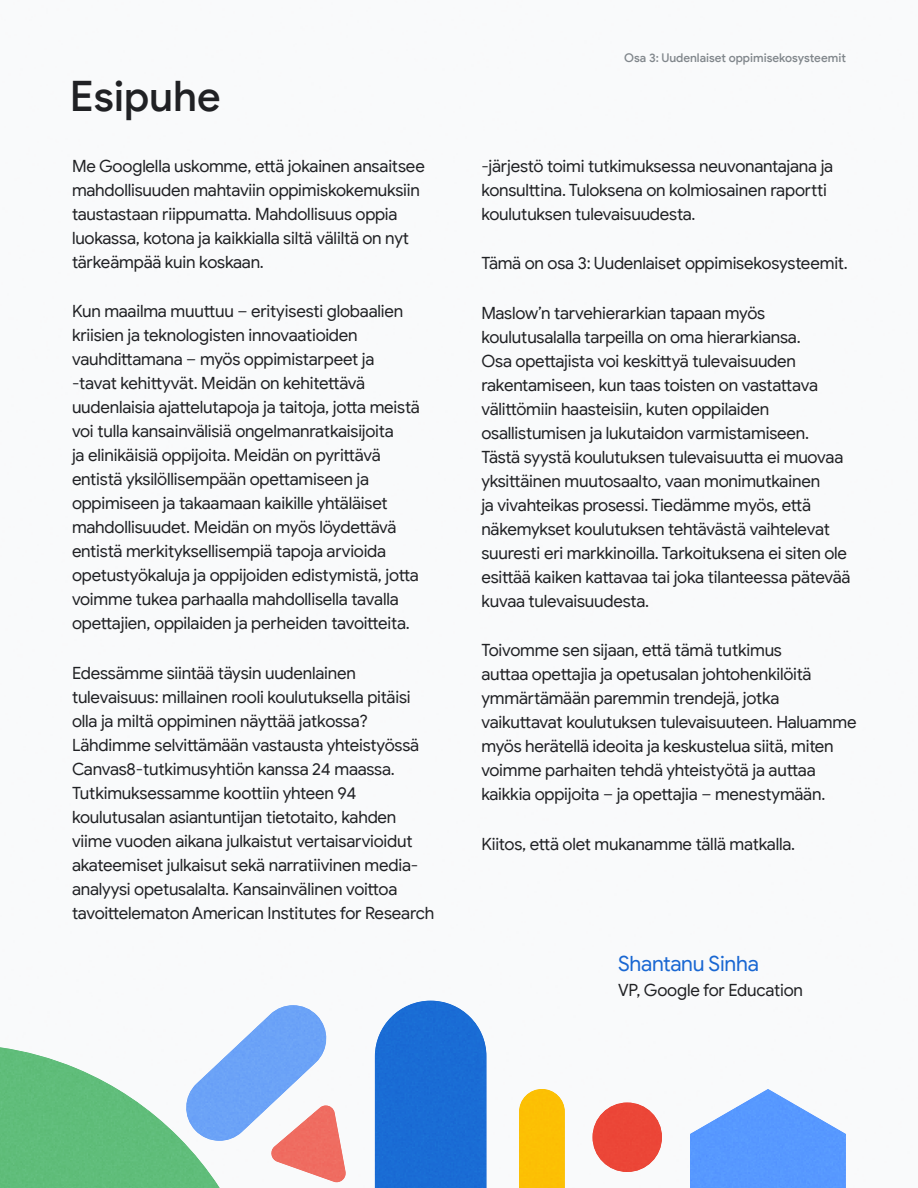
<style>
.page{position:relative;width:918px;height:1188px;background:#fff}
.page>*{position:absolute;margin:0;border:0;box-sizing:border-box;transform-origin:0 0}
.t1{font:500 42px "Google Sans Display";color:#202124}
.t2{font:21px "Google Sans";letter-spacing:-.01em;color:#1967d2}
.t3{font:16.8px/24px "Google Sans";letter-spacing:-.01em;color:#202124}
.t4{font:500 12px "Google Sans Display";color:#80868b}
</style>
<div class="page">
<img style="left:486px;top:1050px;width:176px;height:138px">
<img style="left:335px;top:1136px;width:40px;height:52px">
<div style="left:592px;top:1102px;width:70px;height:70px;background:#eb4637;border-radius:35px"></div>
<div style="left:375px;top:1001px;width:111px;height:187px;background:#1a6cd5"></div>
<img style="left:519px;top:1089px;width:46px;height:99px">
<img style="left:220px;top:1005px;width:107px;height:136px">
<img style="left:0;top:1047px;width:220px;height:141px">
<img style="left:269px;top:1105px;width:78px;height:77px">
<img style="left:690px;top:1089px;width:156px;height:99px">
<h1 class="t1" style="left:70px;top:71px;width:152px">Esipuhe</h1>
<p class="t3" style="left:72px;top:154px;width:354px">Me Googlella uskomme, että jokainen ansaitsee mahdollisuuden mahtaviin oppimiskokemuksiin taustastaan riippumatta. Mahdollisuus oppia luokassa, kotona ja kaikkialla siltä väliltä on nyt tärkeämpää kuin koskaan.</p>
<p class="t3" style="left:72px;top:299px;width:349px">Kun maailma muuttuu – erityisesti globaalien kriisien ja teknologisten innovaatioiden vauhdittamana – myös oppimistarpeet ja -tavat kehittyvät. Meidän on kehitettävä uudenlaisia ajattelutapoja ja taitoja, jotta meistä voi tulla kansainvälisiä ongelmanratkaisijoita<br>ja elinikäisiä oppijoita. Meidän on pyrittävä entistä yksilöllisempään opettamiseen ja oppimiseen ja takaamaan kaikille yhtäläiset mahdollisuudet. Meidän on myös löydettävä entistä merkityksellisempiä tapoja arvioida opetustyökaluja ja oppijoiden edistymistä, jotta voimme tukea parhaalla mahdollisella tavalla opettajien, oppilaiden ja perheiden tavoitteita.</p>
<p class="t3" style="left:72px;top:661px;width:364px">Edessämme siintää täysin uudenlainen tulevaisuus: millainen rooli koulutuksella pitäisi olla ja miltä oppiminen näyttää jatkossa?<br>Lähdimme selvittämään vastausta yhteistyössä Canvas8-tutkimusyhtiön kanssa 24 maassa.<br>Tutkimuksessamme koottiin yhteen 94 koulutusalan asiantuntijan tietotaito, kahden viime vuoden aikana julkaistut vertaisarvioidut akateemiset julkaisut sekä narratiivinen media&shy;analyysi opetusalalta. Kansainvälinen voittoa tavoittelematon American Institutes for Research</p>
<p class="t4" style="left:624px;top:50px;width:223px">Osa 3: Uudenlaiset oppimisekosysteemit</p>
<p class="t3" style="left:481px;top:154px;width:353px">‑järjestö toimi tutkimuksessa neuvonantajana ja konsulttina. Tuloksena on kolmiosainen raportti koulutuksen tulevaisuudesta.</p>
<p class="t3" style="left:481px;top:251px;width:368px">Tämä on osa 3: Uudenlaiset oppimisekosysteemit.</p>
<p class="t3" style="left:481px;top:301px;width:371px">Maslow’n tarvehierarkian tapaan myös koulutusalalla tarpeilla on oma hierarkiansa.<br>Osa opettajista voi keskittyä tulevaisuuden rakentamiseen, kun taas toisten on vastattava välittömiin haasteisiin, kuten oppilaiden osallistumisen ja lukutaidon varmistamiseen.<br>Tästä syystä koulutuksen tulevaisuutta ei muovaa yksittäinen muutosaalto, vaan monimutkainen<br>ja vivahteikas prosessi. Tiedämme myös, että näkemykset koulutuksen tehtävästä vaihtelevat suuresti eri markkinoilla. Tarkoituksena ei siten ole esittää kaiken kattavaa tai joka tilanteessa pätevää kuvaa tulevaisuudesta.</p>
<p class="t3" style="left:481px;top:638px;width:377px">Toivomme sen sijaan, että tämä tutkimus<br>auttaa opettajia ja opetusalan johtohenkilöitä ymmärtämään paremmin trendejä, jotka vaikuttavat koulutuksen tulevaisuuteen. Haluamme myös herätellä ideoita ja keskustelua siitä, miten voimme parhaiten tehdä yhteistyötä ja auttaa kaikkia oppijoita – ja opettajia – menestymään.</p>
<p class="t3" style="left:481px;top:832px;width:315px">Kiitos, että olet mukanamme tällä matkalla.</p>
<p class="t2" style="left:618px;top:951px;width:142px">Shantanu Sinha</p>
<p class="t3" style="left:618px;top:978px;width:186px">VP, Google for Education</p>
</div>
